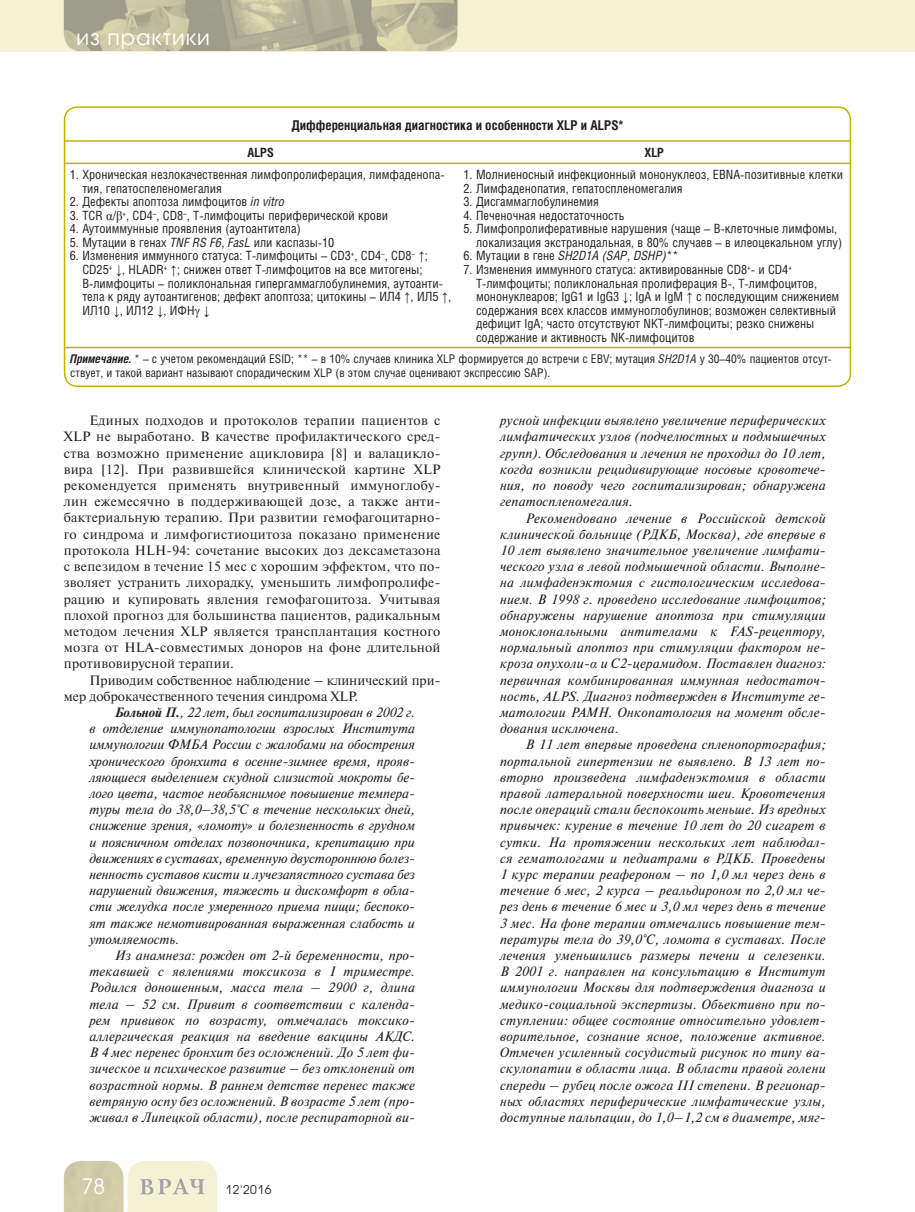
<style>
.page{position:relative;width:915px;height:1212px;background:#fff}
.page>*{position:absolute;margin:0;border:0;box-sizing:border-box;transform-origin:0 0}
.t1{font:21px "Avant Garde Gothic C";letter-spacing:.05em;color:#fff}
.t2{font:italic 13.5px/16.2px "Newton C";color:#231f20;text-align:justify}
.t3{font:13.5px/16.2px "Newton C";color:#231f20;text-align:justify}
.t4{font:700 13.5px "Helios Cond";color:#231f20}
.t5{font:12.75px/13.5px "Helios Cond";color:#231f20}
.t6{font:700 12.75px "Helios Cond";color:#231f20}
.t7{font:12px/14.4px "Helios Cond";color:#231f20}
.t8{font:12px "Avant Garde Gothic C";letter-spacing:.05em;color:#231f20}
.s1{font-style:italic}
.s2{font-family:"Times New Roman"}
.s3{font-weight:700;font-style:italic}
.s4{font-weight:700}
</style>
<div class="page">
<div style="left:0;top:0;width:914px;height:51px;background:#f5f1d5"></div>
<svg style="left:64px;top:1161px;width:153px;height:51px;background:#e3e0c3"></svg>
<img style="left:64px;top:0;width:393px;height:51px">
<div style="left:64px;top:106px;width:786px;height:281px;border:2px solid #c1b400;border-radius:13px"></div>
<hr style="left:64px;top:140px;width:786px;height:2px;background:#c1b400">
<hr style="left:64px;top:163px;width:786px;height:1px;background:#c1b400">
<hr style="left:64px;top:347px;width:786px;height:1px;background:#c1b400">
<h1 class="t1" style="left:77px;top:27px;width:135px">из практики</h1>
<p class="t4" style="left:291px;top:120px;width:333px">Дифференциальная диагностика и особенности XLP и ALPS*</p>
<p class="t6" style="left:247px;top:148px;width:28px">ALPS</p>
<p class="t6" style="left:644px;top:148px;width:21px">XLP</p>
<p class="t5" style="left:82px;top:170px;width:363px;text-indent:-13px">1. Хроническая незлокачественная лимфопролиферация, лимфаденопа&shy;тия, гепатоспеленомегалия</p>
<p class="t5" style="left:70px;top:197px;width:216px">2. Дефекты апоптоза лимфоцитов <span class="s1">in vitro</span></p>
<p class="t5" style="left:70px;top:210px;width:320px">3. TCR <span class="s2">α</span>/<span class="s2">β</span><sup>+</sup>, CD4<sup>–</sup>, CD8<sup>–</sup>, T-лимфоциты периферической крови</p>
<p class="t5" style="left:70px;top:224px;width:232px">4. Аутоиммунные проявления (аутоантитела)</p>
<p class="t5" style="left:70px;top:237px;width:266px">5. Мутации в генах <span class="s1">TNF RS F6, FasL</span> или каспазы-10</p>
<p class="t5" style="left:82px;top:251px;width:370px;text-indent:-13px">6. Изменения иммунного статуса: Т-лимфоциты – CD3<sup>+</sup>, CD4<sup>–</sup>, CD8<sup>–</sup> <span class="s2">↑</span>; CD25<sup>+</sup> <span class="s2">↓</span>, HLADR<sup>+</sup> <span class="s2">↑</span>; снижен ответ Т-лимфоцитов на все митогены; В-лимфоциты – поликлональная гипергаммаглобулинемия, аутоанти&shy;тела к ряду аутоантигенов; дефект апоптоза; цитокины – ИЛ4 <span class="s2">↑</span>, ИЛ5 <span class="s2">↑</span>, ИЛ10 <span class="s2">↓</span>, ИЛ12 <span class="s2">↓</span>, ИФН<span class="s2">γ ↓</span></p>
<p class="t5" style="left:463px;top:170px;width:381px">1. Молниеносный инфекционный мононуклеоз, EBNA-позитивные клетки</p>
<p class="t5" style="left:463px;top:183px;width:220px">2. Лимфаденопатия, гепатоспленомегалия</p>
<p class="t5" style="left:463px;top:197px;width:137px">3. Дисгаммаглобулинемия</p>
<p class="t5" style="left:463px;top:210px;width:162px">4. Печеночная недостаточность</p>
<p class="t5" style="left:476px;top:224px;width:367px;text-indent:-13px">5. Лимфопролиферативные нарушения (чаще – В-клеточные лимфомы, локализация экстранодальная, в 80% случаев – в илеоцекальном углу)</p>
<p class="t5" style="left:463px;top:251px;width:216px">6. Мутации в гене <span class="s1">SH2D1A (SAP, DSHP)</span>**</p>
<p class="t5" style="left:476px;top:264px;width:364px;text-indent:-13px">7. Изменения иммунного статуса: активированные CD8<sup>+</sup>- и CD4<sup>+ </sup>Т-лимфоциты; поликлональная пролиферация В-, Т-лимфоцитов, мононуклеаров; IgG1 и IgG3 <span class="s2">↓</span>; IgA и IgM <span class="s2">↑</span> c последующим снижением содержания всех классов иммуноглобулинов; возможен селективный дефицит IgA; часто отсутствуют NKT-лимфоциты; резко снижены содержание и активность NK-лимфоцитов</p>
<p class="t7" style="left:70px;top:352px;width:763px"><span class="s3">Примечание.</span> * – c учетом рекомендаций ESID; ** – в 10% случаев клиника XLP формируется до встречи с EBV; мутация <span class="s1">SH2D1A</span> у 30–40% пациентов отсут&shy;ствует, и такой вариант называют спорадическим XLP (в этом случае оценивают экспрессию SAP).</p>
<p class="t3" style="left:64px;top:414px;width:378px;text-indent:26px">Единых подходов и протоколов терапии пациентов с XLP не выработано. В качестве профилактического сред&shy;ства возможно применение ацикловира [8] и валацикло&shy;вира [12]. При развившейся клинической картине XLP рекомендуется применять внутривенный иммуноглобу&shy;лин ежемесячно в поддерживающей дозе, а также анти&shy;бактериальную терапию. При развитии гемофагоцитарно&shy;го синдрома и лимфогистиоцитоза показано применение протокола HLH-94: сочетание высоких доз дексаметазона с вепезидом в течение 15 мес с хорошим эффектом, что по&shy;зволяет устранить лихорадку, уменьшить лимфопролифе&shy;рацию и купировать явления гемофагоцитоза. Учитывая плохой прогноз для большинства пациентов, радикальным методом лечения XLP является трансплантация костного мозга от HLA-совместимых доноров на фоне длительной противовирусной терапии.</p>
<p class="t3" style="left:89px;top:673px;width:352px">Приводим собственное наблюдение – клинический при-</p>
<p class="t3" style="left:64px;top:689px;width:296px">мер доброкачественного течения синдрома XLP.</p>
<p class="t2" style="left:115px;top:705px;width:301px"><span class="s4">Больной П.</span>, 22 лет, был госпитализирован в 2002 г.</p>
<p class="t2" style="left:89px;top:722px;width:327px">в отделение иммунопатологии взрослых Института</p>
<p class="t2" style="left:89px;top:738px;width:327px">иммунологии ФМБА России с жалобами на обострения</p>
<p class="t2" style="left:89px;top:754px;width:327px">хронического бронхита в осенне-зимнее время, прояв-</p>
<p class="t2" style="left:89px;top:770px;width:327px">ляющиеся выделением скудной слизистой мокроты бе-</p>
<p class="t2" style="left:89px;top:786px;width:327px">лого цвета, частое необъяснимое повышение темпера-</p>
<p class="t2" style="left:89px;top:803px;width:327px">туры тела до 38,0–38,5°С в течение нескольких дней,</p>
<p class="t2" style="left:89px;top:819px;width:327px">снижение зрения, «ломоту» и болезненность в грудном</p>
<p class="t2" style="left:89px;top:835px;width:327px">и поясничном отделах позвоночника, крепитацию при</p>
<p class="t2" style="left:89px;top:851px;width:327px">движениях в суставах, временную двустороннюю болез-</p>
<p class="t2" style="left:89px;top:867px;width:327px">ненность суставов кисти и лучезапястного сустава без</p>
<p class="t2" style="left:89px;top:884px;width:327px">нарушений движения, тяжесть и дискомфорт в обла-</p>
<p class="t2" style="left:89px;top:900px;width:327px">сти желудка после умеренного приема пищи; беспоко-</p>
<p class="t2" style="left:89px;top:916px;width:327px">ят также немотивированная выраженная слабость и</p>
<p class="t2" style="left:89px;top:932px;width:91px">утомляемость.</p>
<p class="t2" style="left:115px;top:948px;width:301px">Из анамнеза: рожден от 2-й беременности, про-</p>
<p class="t2" style="left:89px;top:965px;width:327px">текавшей с явлениями токсикоза в I триместре.</p>
<p class="t2" style="left:89px;top:981px;width:327px">Родился доношенным, масса тела – 2900 г, длина</p>
<p class="t2" style="left:89px;top:997px;width:327px">тела – 52 см. Привит в соответствии с календа-</p>
<p class="t2" style="left:89px;top:1013px;width:327px">рем прививок по возрасту, отмечалась токсико-</p>
<p class="t2" style="left:89px;top:1029px;width:327px">аллергическая реакция на введение вакцины АКДС.</p>
<p class="t2" style="left:89px;top:1046px;width:327px">В 4 мес перенес бронхит без осложнений. До 5 лет фи-</p>
<p class="t2" style="left:89px;top:1062px;width:327px">зическое и психическое развитие – без отклонений от</p>
<p class="t2" style="left:89px;top:1078px;width:327px">возрастной нормы. В раннем детстве перенес также</p>
<p class="t2" style="left:89px;top:1094px;width:327px">ветряную оспу без осложнений. В возрасте 5 лет (про-</p>
<p class="t2" style="left:89px;top:1110px;width:327px">живал в Липецкой области), после респираторной ви-</p>
<h1 class="t1" style="left:82px;top:1177px;width:25px">78</h1>
<p class="t8" style="left:225px;top:1184px;width:47px">12'2016</p>
<p class="t2" style="left:500px;top:414px;width:327px">русной инфекции выявлено увеличение периферических лимфатических узлов (подчелюстных и подмышечных групп). Обследования и лечения не проходил до 10 лет, когда возникли рецидивирующие носовые кровотече&shy;ния, по поводу чего госпитализирован; обнаружена гепатоспленомегалия.</p>
<p class="t2" style="left:500px;top:511px;width:327px;text-indent:26px">Рекомендовано лечение в Российской детской клинической больнице (РДКБ, Москва), где впервые в 10 лет выявлено значительное увеличение лимфати&shy;ческого узла в левой подмышечной области. Выполне&shy;на лимфаденэктомия с гистологическим исследова&shy;нием. В 1998 г. проведено исследование лимфоцитов; обнаружены нарушение апоптоза при стимуляции моноклональными антителами к FAS-рецептору, нормальный апоптоз при стимуляции фактором не&shy;кроза опухоли-<span class="s2">α</span> и C2-церамидом. Поставлен диагноз: первичная комбинированная иммунная недостаточ&shy;ность, ALPS. Диагноз подтвержден в Институте ге&shy;матологии РАМН. Онкопатология на момент обсле&shy;дования исключена.</p>
<p class="t2" style="left:500px;top:738px;width:327px;text-indent:26px">В 11 лет впервые проведена спленопортография; портальной гипертензии не выявлено. В 13 лет по&shy;вторно произведена лимфаденэктомия в области правой латеральной поверхности шеи. Кровотечения после операций стали беспокоить меньше. Из вредных привычек: курение в течение 10 лет до 20 сигарет в сутки. На протяжении нескольких лет наблюдал&shy;ся гематологами и педиатрами в РДКБ. Проведены 1 курс терапии реафероном – по 1,0 мл через день в течение 6 мес, 2 курса – реальдироном по 2,0 мл че&shy;рез день в течение 6 мес и 3,0 мл через день в течение 3 мес. На фоне терапии отмечались повышение тем&shy;пературы тела до 39,0°С, ломота в суставах. После лечения уменьшились размеры печени и селезенки.<br>В 2001 г. направлен на консультацию в Институт иммунологии Москвы для подтверждения диагноза и медико-социальной экспертизы. Объективно при по&shy;ступлении: общее состояние относительно удовлет&shy;ворительное, сознание ясное, положение активное.<br>Отмечен усиленный сосудистый рисунок по типу ва&shy;скулопатии в области лица. В области правой голени спереди – рубец после ожога III степени. В регионар&shy;ных областях периферические лимфатические узлы, доступные пальпации, до 1,0–1,2 см в диаметре, мяг-</p>
</div>
